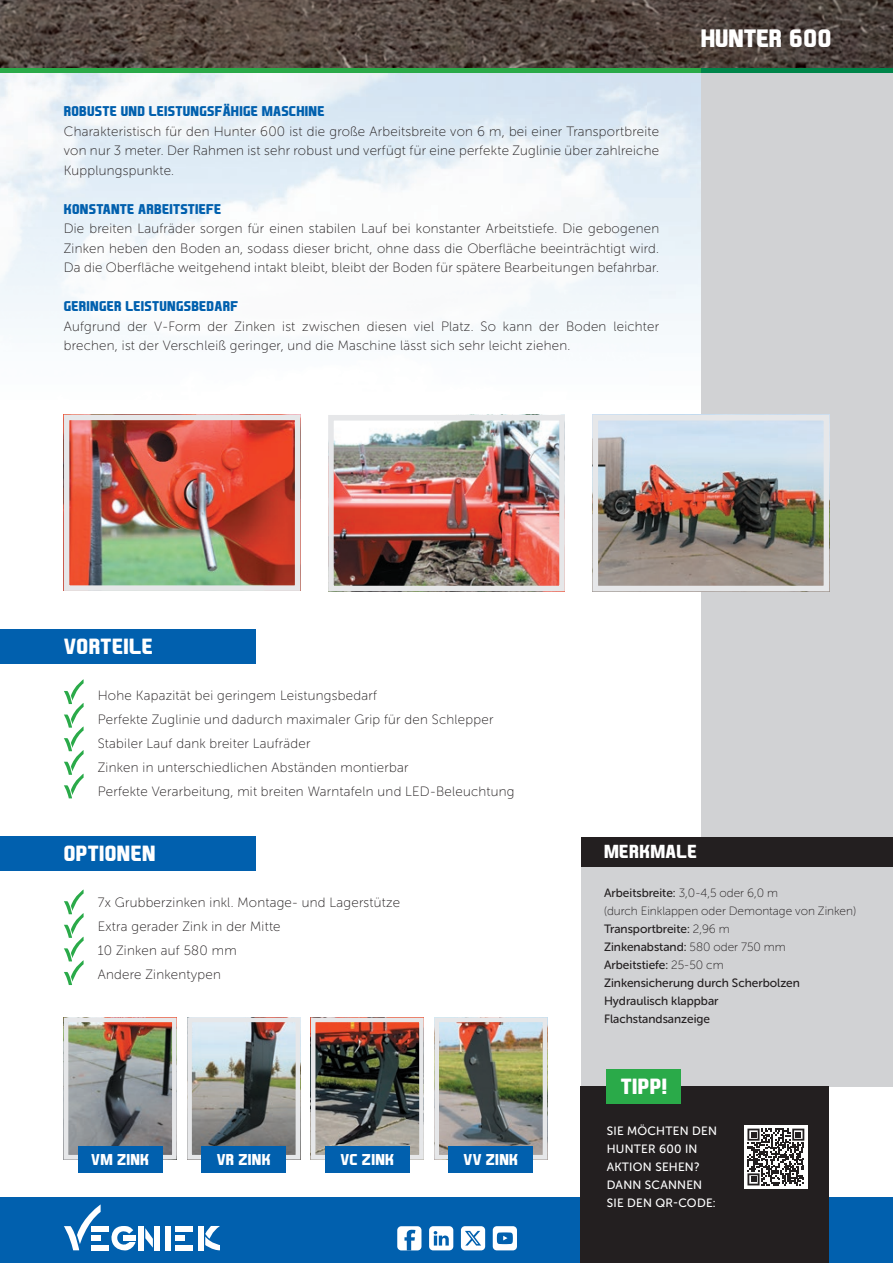
<style>
.page{position:relative;width:893px;height:1263px;background:#fff}
.page>*{position:absolute;margin:0;border:0;box-sizing:border-box;transform-origin:0 0}
.t1{font:700 24px "EA Sports Covers SC";color:#fff}
.t2{font:700 21px "EA Sports Covers SC";letter-spacing:.02em;color:#fff}
.t3{font:700 18px "EA Sports Covers SC";letter-spacing:.02em;color:#fff}
.t4{font:700 15px "EA Sports Covers SC";letter-spacing:.02em;color:#fff}
.t5{font:13.5px/24px "Museo Sans Rounded 100";letter-spacing:.02em;color:#231f20}
.t6{font:700 13.5px "EA Sports Covers SC";letter-spacing:.02em;color:#0160ae}
.t7{font:12px/18px "Museo Sans Rounded 500";color:#231f20}
.t8{font:12px/18px "Museo Sans Rounded 100";color:#231f20}
.t9{font:12px/18px "Museo Sans Rounded 500";letter-spacing:.02em;color:#fff}
.s1{font-family:"Museo Sans Rounded 500"}
.s2{font-family:"Museo Sans Rounded 100"}
</style>
<div class="page">
<img style="left:0;top:73px;width:702px;height:367px">
<div style="left:702px;top:0;width:191px;height:837px;background:#d1d2d4"></div>
<img style="left:0;top:0;width:893px;height:68px">
<div style="left:0;top:629px;width:255px;height:34px;background:#0160ae"></div>
<div style="left:0;top:836px;width:255px;height:34px;background:#0160ae"></div>
<div style="left:0;top:1197px;width:581px;height:66px;background:#0160ae"></div>
<div style="left:829px;top:1197px;width:64px;height:66px;background:#0160ae"></div>
<svg style="left:64px;top:1204px;width:37px;height:46px"></svg>
<div style="left:91px;top:1226px;width:18px;height:5px;background:#fff"></div>
<div style="left:91px;top:1235px;width:10px;height:6px;background:#fff"></div>
<div style="left:91px;top:1245px;width:18px;height:5px;background:#fff"></div>
<svg style="left:111px;top:1226px;width:25px;height:25px"></svg>
<div style="left:123px;top:1235px;width:13px;height:6px;background:#fff"></div>
<div style="left:138px;top:1226px;width:6px;height:24px;background:#fff"></div>
<svg style="left:145px;top:1228px;width:8px;height:20px"></svg>
<div style="left:154px;top:1226px;width:6px;height:24px;background:#fff"></div>
<div style="left:165px;top:1226px;width:6px;height:24px;background:#fff"></div>
<div style="left:175px;top:1226px;width:18px;height:5px;background:#fff"></div>
<div style="left:175px;top:1235px;width:10px;height:6px;background:#fff"></div>
<div style="left:175px;top:1245px;width:18px;height:5px;background:#fff"></div>
<div style="left:198px;top:1226px;width:6px;height:24px;background:#fff"></div>
<svg style="left:205px;top:1226px;width:15px;height:24px"></svg>
<div style="left:0;top:68px;width:702px;height:5px;background:#2aaa49"></div>
<div style="left:702px;top:68px;width:191px;height:5px;background:#00854a"></div>
<div style="left:581px;top:867px;width:312px;height:220px;background:#d1d2d4"></div>
<div style="left:581px;top:837px;width:312px;height:30px;background:#231f20"></div>
<div style="left:581px;top:1087px;width:248px;height:176px;background:#231f20"></div>
<div style="left:744px;top:1125px;width:64px;height:64px;background:#fff"></div>
<svg style="left:747px;top:1128px;width:57px;height:57px"></svg>
<div style="left:607px;top:1069px;width:74px;height:35px;background:#2aaa49"></div>
<svg style="left:64px;top:679px;width:20px;height:119px"></svg>
<div style="left:397px;top:1226px;width:24px;height:24px;background:#fff;border-radius:4px"></div>
<svg style="left:404px;top:1230px;width:11px;height:20px"></svg>
<div style="left:429px;top:1226px;width:24px;height:24px;background:#fff;border-radius:4px"></div>
<svg style="left:434px;top:1231px;width:15px;height:14px"></svg>
<div style="left:493px;top:1226px;width:24px;height:24px;background:#fff;border-radius:4px"></div>
<svg style="left:497px;top:1232px;width:16px;height:12px"></svg>
<div style="left:461px;top:1226px;width:24px;height:24px;background:#fff;border-radius:4px"></div>
<svg style="left:465px;top:1231px;width:16px;height:14px"></svg>
<img style="left:335px;top:422px;width:223px;height:162px">
<div style="left:328px;top:415px;width:237px;height:176px;border:6px solid #e6e7e9"></div>
<img style="left:599px;top:422px;width:223px;height:162px">
<div style="left:592px;top:415px;width:237px;height:176px;border:6px solid #e6e7e9"></div>
<img style="left:71px;top:422px;width:222px;height:162px">
<div style="left:64px;top:415px;width:236px;height:176px;border:6px solid #e6e7e9"></div>
<img style="left:70px;top:1023px;width:101px;height:130px">
<div style="left:64px;top:1017px;width:113px;height:142px;border:5px solid #e6e7e9"></div>
<img style="left:193px;top:1023px;width:101px;height:130px">
<div style="left:187px;top:1017px;width:113px;height:142px;border:5px solid #e6e7e9"></div>
<img style="left:317px;top:1023px;width:101px;height:130px">
<div style="left:311px;top:1017px;width:113px;height:142px;border:5px solid #e6e7e9"></div>
<img style="left:440px;top:1023px;width:101px;height:130px">
<div style="left:434px;top:1017px;width:113px;height:142px;border:5px solid #e6e7e9"></div>
<div style="left:78px;top:1146px;width:84px;height:26px;background:#0160ae"></div>
<div style="left:202px;top:1146px;width:84px;height:26px;background:#0160ae"></div>
<div style="left:325px;top:1146px;width:84px;height:26px;background:#0160ae"></div>
<div style="left:449px;top:1146px;width:84px;height:26px;background:#0160ae"></div>
<svg style="left:64px;top:889px;width:20px;height:96px"></svg>
<p class="t6" style="left:64px;top:103px;width:262px">ROBUSTE UND LEISTUNGSFÄHIGE MASCHINE</p>
<p class="t5" style="left:64px;top:122px;width:597px;line-height:19.5px;text-align:justify">Charakteristisch für den Hunter 600 ist die große Arbeitsbreite von 6 m, bei einer Transportbreite von nur 3 meter. Der Rahmen ist sehr robust und verfügt für eine perfekte Zuglinie über zahlreiche Kupplungspunkte.</p>
<p class="t6" style="left:64px;top:201px;width:159px">KONSTANTE ARBEITSTIEFE</p>
<p class="t5" style="left:64px;top:219px;width:597px;line-height:19.5px;text-align:justify">Die breiten Laufräder sorgen für einen stabilen Lauf bei konstanter Arbeitstiefe. Die gebogenen Zinken heben den Boden an, sodass dieser bricht, ohne dass die Oberfläche beeinträchtigt wird.<br>Da die Oberfläche weitgehend intakt bleibt, bleibt der Boden für spätere Bearbeitungen befahrbar.</p>
<p class="t6" style="left:64px;top:298px;width:176px">GERINGER LEISTUNGSBEDARF</p>
<p class="t5" style="left:64px;top:317px;width:597px;line-height:19.5px">Aufgrund der V-Form der Zinken ist zwischen diesen viel Platz. So kann der Boden leichter brechen, ist der Verschleiß geringer, und die Maschine lässt sich sehr leicht ziehen.</p>
<h1 class="t1" style="left:701px;top:24px;width:132px">HUNTER 600</h1>
<h2 class="t2" style="left:64px;top:633px;width:90px">VORTEILE</h2>
<p class="t5" style="left:98px;top:683px;width:418px">Hohe Kapazität bei geringem Leistungsbedarf<br>Perfekte Zuglinie und dadurch maximaler Grip für den Schlepper Stabiler Lauf dank breiter Laufräder<br>Zinken in unterschiedlichen Abständen montierbar<br>Perfekte Verarbeitung, mit breiten Warntafeln und LED-Beleuchtung</p>
<h2 class="t2" style="left:64px;top:841px;width:93px">OPTIONEN</h2>
<p class="t5" style="left:98px;top:890px;width:304px">7x Grubberzinken inkl. Montage- und Lagerstütze<br>Extra gerader Zink in der Mitte<br>10 Zinken auf 580 mm<br>Andere Zinkentypen</p>
<p class="t4" style="left:91px;top:1150px;width:60px">VM ZINK</p>
<p class="t4" style="left:217px;top:1150px;width:55px">VR ZINK</p>
<p class="t4" style="left:340px;top:1150px;width:55px">VC ZINK</p>
<p class="t4" style="left:464px;top:1150px;width:56px">VV ZINK</p>
<h3 class="t3" style="left:604px;top:840px;width:94px">MERKMALE</h3>
<p class="t8" style="left:604px;top:884px;width:253px"><span class="s1">Arbeitsbreite:</span> 3,0-4,5 oder 6,0 m<br>(durch Einklappen oder Demontage von Zinken)</p>
<p class="t7" style="left:604px;top:920px;width:197px">Transportbreite: <span class="s2">2,96 m<br></span>Zinkenabstand: <span class="s2">580 oder 750 mm<br></span>Arbeitstiefe: <span class="s2">25-50 cm<br></span>Zinkensicherung durch Scherbolzen<br>Hydraulisch klappbar<br>Flachstandsanzeige</p>
<h2 class="t2" style="left:621px;top:1073px;width:48px">TIPP!</h2>
<p class="t9" style="left:607px;top:1122px;width:112px">SIE MÖCHTEN DEN<br>HUNTER 600 IN<br>AKTION SEHEN?<br>DANN SCANNEN<br>SIE DEN QR-CODE:</p>
</div>
